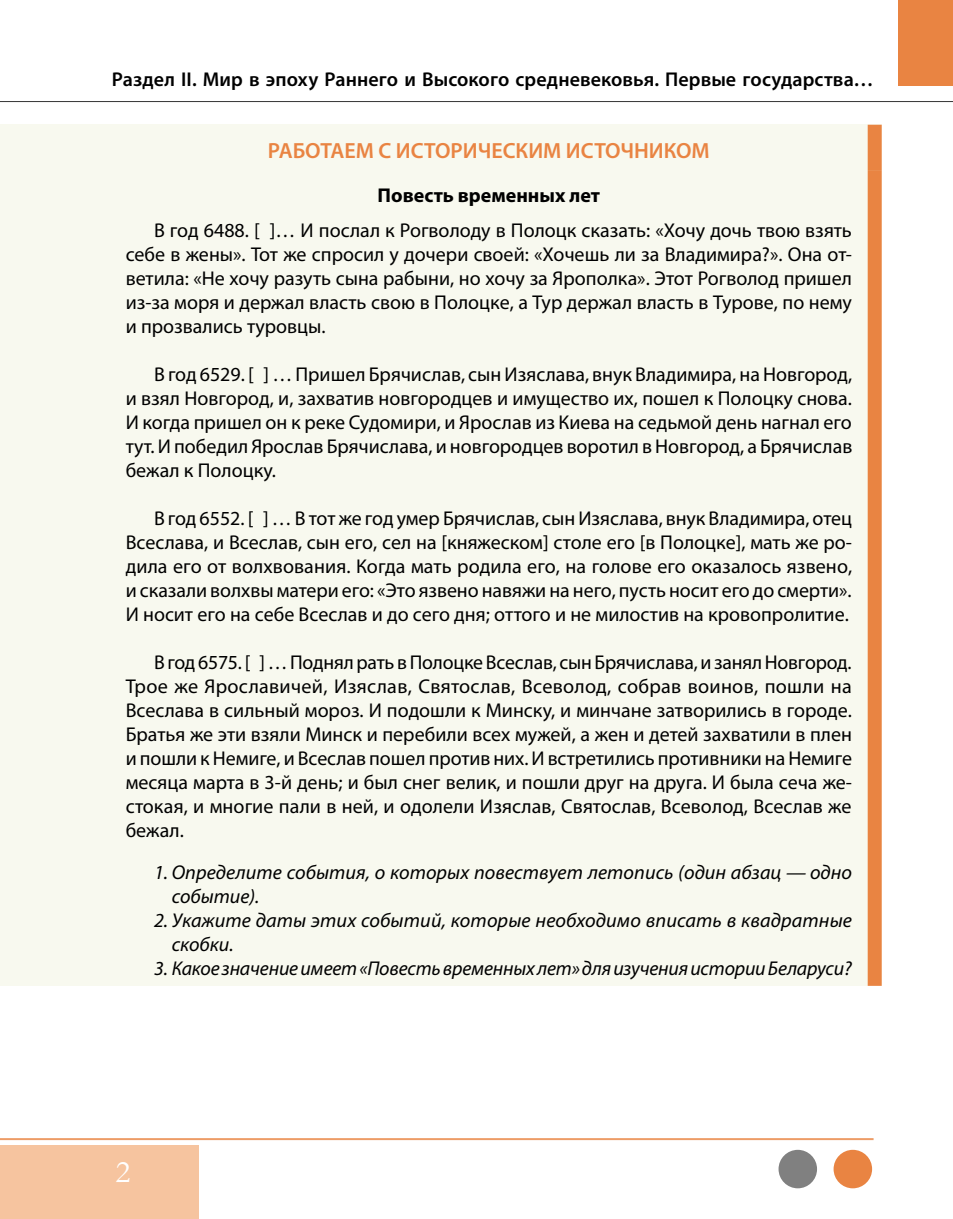
<style>
.page{position:relative;width:953px;height:1219px;background:#fff}
.page>*{position:absolute;margin:0;border:0;box-sizing:border-box;transform-origin:0 0}
.t1{font:32px "Garamond";color:#fff}
.t2{font:600 22px "Myriad Pro";color:#e98442}
.t3{font:20px/24px "Myriad Pro";color:#000;text-align:justify}
.t4{font:italic 20px/24px "Myriad Pro";letter-spacing:.005em;color:#000}
.t5{font:600 20px "Myriad Pro";letter-spacing:.005em;color:#000}
.t6{font:700 20px "Myriad Pro";color:#000}
</style>
<div class="page">
<hr style="left:0;top:101px;width:952px;height:1px;background:#000">
<div style="left:898px;top:0;width:54px;height:86px;background:#e98442"></div>
<div style="left:0;top:1145px;width:198px;height:74px;background:#f6c49f"></div>
<div style="left:778px;top:1150px;width:39px;height:38px;background:#808080;border-radius:50%"></div>
<div style="left:833px;top:1150px;width:39px;height:38px;background:#e98442;border-radius:50%"></div>
<hr style="left:0;top:1138px;width:873px;height:2px;background:#e98442">
<div style="left:0;top:125px;width:881px;height:861px;background:#f8f9ef"></div>
<div style="left:867px;top:170px;width:14px;height:816px;background:#e98442"></div>
<div style="left:867px;top:125px;width:14px;height:45px;background:#e98442"></div>
<p class="t5" style="left:112px;top:67px;width:763px">Раздел II. Мир в эпоху Раннего и Высокого средневековья. Первые государства…</p>
<p class="t2" style="left:268px;top:137px;width:443px">РАБОТАЕМ С ИСТОРИЧЕСКИМ ИСТОЧНИКОМ</p>
<p class="t6" style="left:377px;top:182px;width:224px">Повесть временных лет</p>
<p class="t3" style="left:126px;top:218px;width:727px;text-indent:28px">В год 6488. [ ]… И послал к Рогволоду в Полоцк сказать: «Хочу дочь твою взять себе в жены». Тот же спросил у дочери своей: «Хочешь ли за Владимира?». Она от&shy;ветила: «Не хочу разуть сына рабыни, но хочу за Ярополка». Этот Рогволод пришел из-за моря и держал власть свою в Полоцке, а Тур держал власть в Турове, по нему и прозвались туровцы.</p>
<p class="t3" style="left:126px;top:362px;width:728px;text-indent:28px">В год 6529. [ ] … Пришел Брячислав, сын Изяслава, внук Владимира, на Новгород, и взял Новгород, и, захватив новгородцев и имущество их, пошел к Полоцку снова.<br>И когда пришел он к реке Судомири, и Ярослав из Киева на седьмой день нагнал его тут. И победил Ярослав Брячислава, и новгородцев воротил в Новгород, а Брячислав бежал к Полоцку.</p>
<p class="t3" style="left:126px;top:506px;width:728px;text-indent:28px">В год 6552. [ ] … В тот же год умер Брячислав, сын Изяслава, внук Владимира, отец Всеслава, и Всеслав, сын его, сел на [княжеском] столе его [в Полоцке], мать же ро&shy;дила его от волxвования. Когда мать родила его, на голове его оказалось язвено, и сказали волхвы матери его: «Это язвено навяжи на него, пусть носит его до смерти».<br>И носит его на себе Всеслав и до сего дня; оттого и не милостив на кровопролитие.</p>
<p class="t3" style="left:126px;top:650px;width:728px;text-indent:28px">В год 6575. [ ] … Поднял рать в Полоцке Всеслав, сын Брячислава, и занял Новгород.<br>Трое же Ярославичей, Изяслав, Святослав, Всеволод, собрав воинов, пошли на Всеслава в сильный мороз. И подошли к Минску, и минчане затворились в городе.<br>Братья же эти взяли Минск и перебили всех мужей, а жен и детей захватили в плен и пошли к Немиге, и Всеслав пошел против них. И встретились противники на Немиге месяца марта в 3‑й день; и был снег велик, и пошли друг на друга. И была сеча же&shy;стокая, и многие пали в ней, и одолели Изяслав, Святослав, Всеволод, Всеслав же бежал.</p>
<p class="t4" style="left:172px;top:859px;width:681px;text-indent:-18px">1. Определите события, о которых повествует летопись (один абзац — одно событие).</p>
<p class="t4" style="left:172px;top:907px;width:681px;text-indent:-18px">2. Укажите даты этих событий, которые необходимо вписать в квадратные скобки.</p>
<p class="t4" style="left:154px;top:955px;width:699px">3. Какое значение имеет «Повесть временных лет» для изучения истории Беларуси?</p>
<h1 class="t1" style="left:115px;top:1150px;width:17px">2</h1>
</div>
